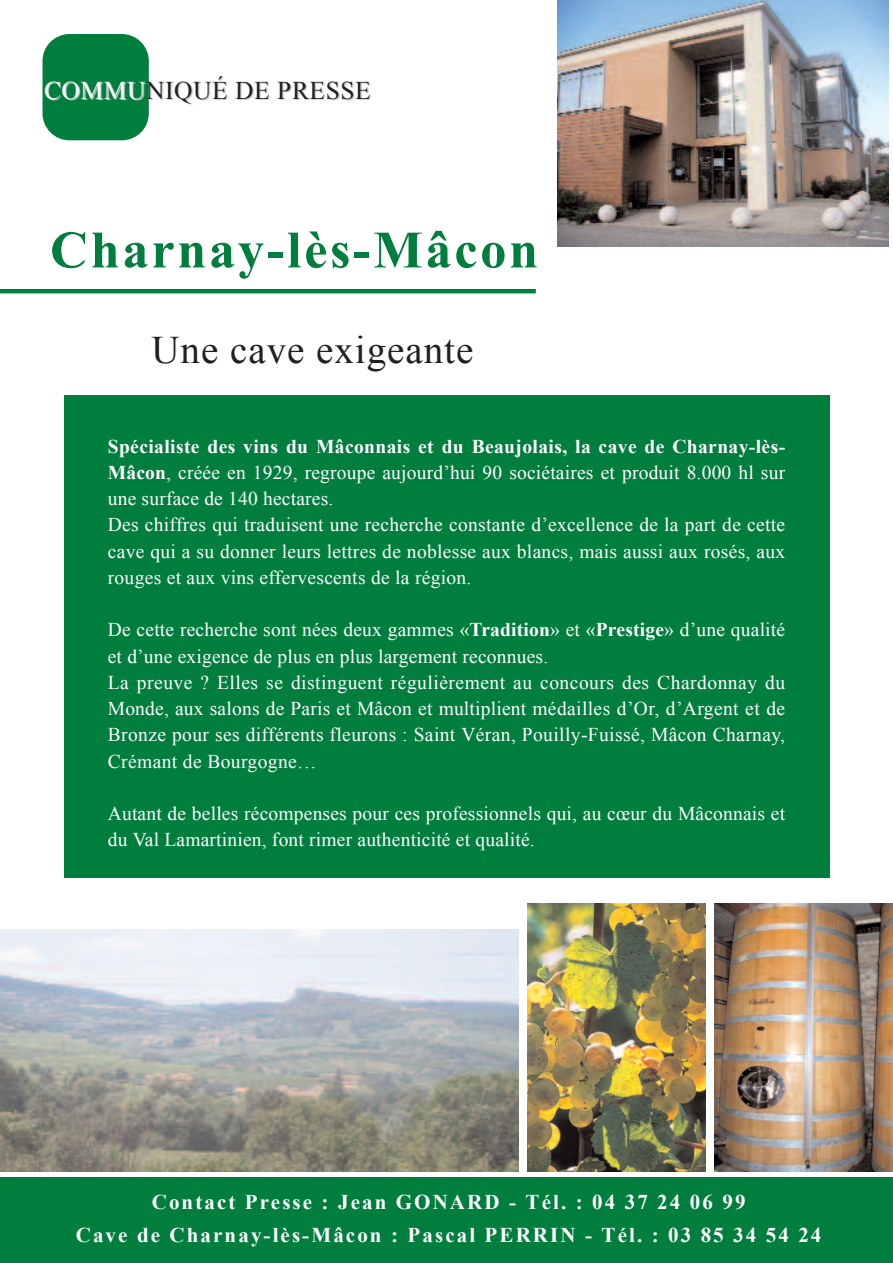
<style>
.page{position:relative;width:893px;height:1263px;background:#fff}
.page>*{position:absolute;margin:0;border:0;box-sizing:border-box;transform-origin:0 0}
.t1{font:700 52.5px "Times New Roman";letter-spacing:.05em;color:#007e3d}
.t2{font:39px "Times New Roman";letter-spacing:.025em;color:#231f20}
.t3{font:25.5px "Times New Roman";letter-spacing:.025em;color:#231f20}
.t4{font:700 21px/33px "Times New Roman";letter-spacing:.1em;color:#fff;text-align:center}
.t5{font:19.5px/26.2px "Times New Roman";letter-spacing:.015em;color:#fff}
.s1{color:#fff}
.s2{font-weight:700}
</style>
<div class="page">
<div style="left:64px;top:395px;width:765px;height:483px;background:#007e3d"></div>
<div style="left:43px;top:34px;width:106px;height:106px;background:#007e3d;border-radius:27px"></div>
<hr style="left:0;top:289px;width:536px;height:4px;background:#007e3d">
<div style="left:0;top:1178px;width:893px;height:85px;background:#007e3d"></div>
<img style="left:557px;top:0;width:332px;height:247px">
<img style="left:527px;top:904px;width:179px;height:267px">
<img style="left:0;top:929px;width:519px;height:242px">
<img style="left:714px;top:904px;width:179px;height:267px">
<h3 class="t3" style="left:44px;top:76px;width:328px"><span class="s1">COMMU</span>NIQUÉ DE PRESSE</h3>
<h1 class="t1" style="left:50px;top:221px;width:490px">Charnay-lès-Mâcon</h1>
<h2 class="t2" style="left:151px;top:328px;width:323px">Une cave exigeante</h2>
<p class="t5" style="left:108px;top:433px;width:679px"><span class="s2">Spécialiste des vins du Mâconnais et du Beaujolais, la cave de Charnay-lès-Mâcon</span>, créée en 1929, regroupe aujourd’hui 90 sociétaires et produit 8.000 hl sur une surface de 140 hectares.<br>Des chiffres qui traduisent une recherche constante d’excellence de la part de cette cave qui a su donner leurs lettres de noblesse aux blancs, mais aussi aux rosés, aux rouges et aux vins effervescents de la région.</p>
<p class="t5" style="left:108px;top:617px;width:679px">De cette recherche sont nées deux gammes «<span class="s2">Tradition</span>» et «<span class="s2">Prestige</span>» d’une qualité et d’une exigence de plus en plus largement reconnues.<br>La preuve ? Elles se distinguent régulièrement au concours des Chardonnay du Monde, aux salons de Paris et Mâcon et multiplient médailles d’Or, d’Argent et de Bronze pour ses différents fleurons : Saint Véran, Pouilly-Fuissé, Mâcon Charnay, Crémant de Bourgogne…</p>
<p class="t5" style="left:108px;top:800px;width:679px">Autant de belles récompenses pour ces professionnels qui, au cœur du Mâconnais et du Val Lamartinien, font rimer authenticité et qualité.</p>
<p class="t4" style="left:76px;top:1185px;width:747px">Contact Presse : Jean GONARD - Tél. : 04 37 24 06 99<br>Cave de Charnay-lès-Mâcon : Pascal PERRIN - Tél. : 03 85 34 54 24</p>
</div>
